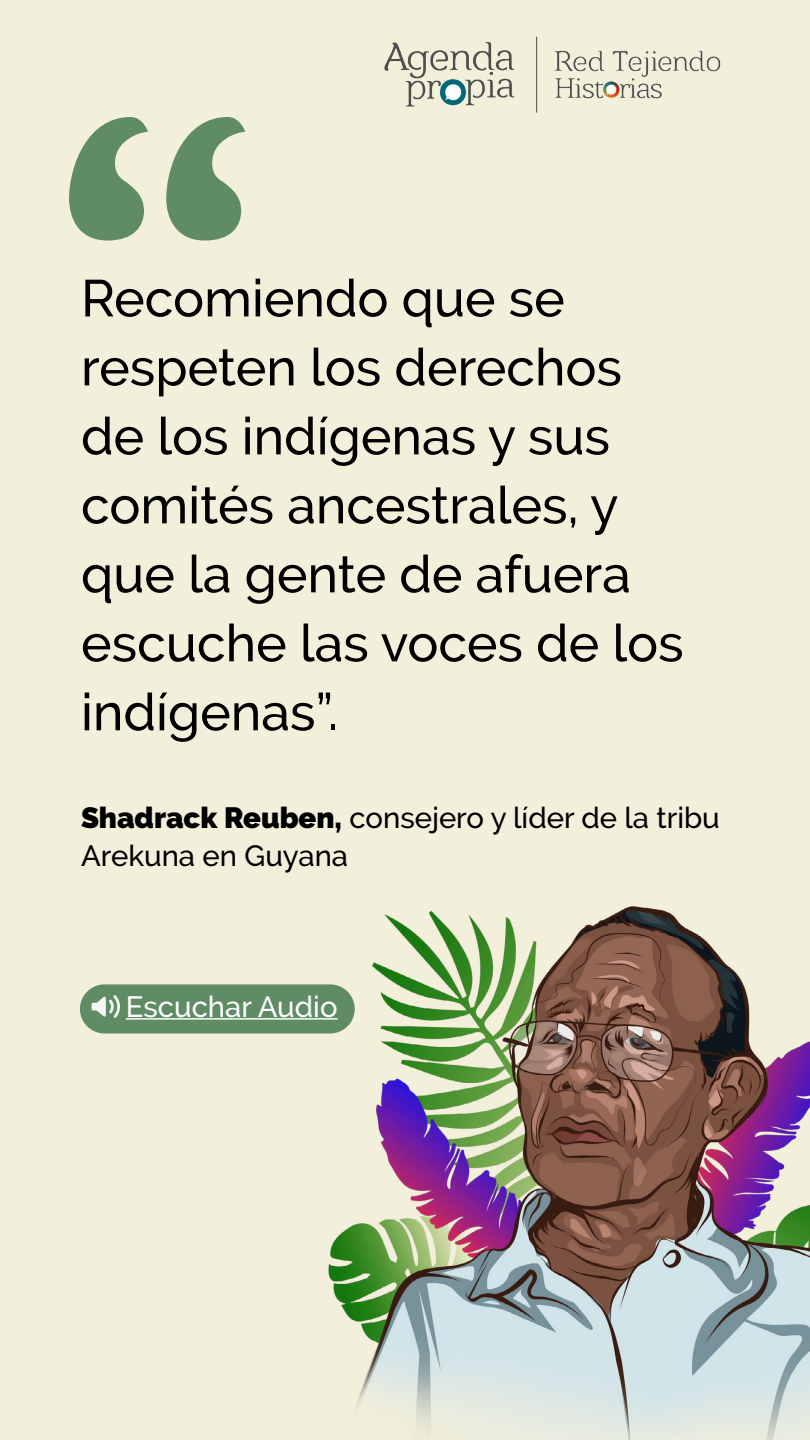
<style>
.page{position:relative;width:810px;height:1440px;background:#f2efdb}
.page>*{position:absolute;margin:0;border:0;box-sizing:border-box;transform-origin:0 0}
.t1{font:500 51.75px/69px "Raleway";color:#000}
.t2{font:500 29.25px/38.2px "Raleway";color:#000}
.t3{font:500 29.25px "Raleway";color:#fff}
.s1{font-weight:900}
</style>
<div class="page">
<img style="left:384px;top:36px;width:337px;height:77px">
<img style="left:289px;top:906px;width:521px;height:534px">
<svg style="left:69px;top:117px;width:176px;height:124px"></svg>
<div style="left:80px;top:984px;width:275px;height:49px;background:#5f8c65;border-radius:25px"></div>
<svg style="left:92px;top:995px;width:28px;height:23px"></svg>
<hr style="left:126px;top:1018px;width:212px;height:2px;background:#fff">
<p class="t1" style="left:81px;top:264px;width:604px">Recomiendo que se respeten los derechos de los indígenas y sus comités ancestrales, y que la gente de afuera escuche las voces de los indígenas”.</p>
<p class="t2" style="left:81px;top:798px;width:640px"><span class="s1">Shadrack Reuben,</span> consejero y líder de la tribu<br>Arekuna en Guyana</p>
<p class="t3" style="left:126px;top:989px;width:213px">Escuchar Audio</p>
</div>
